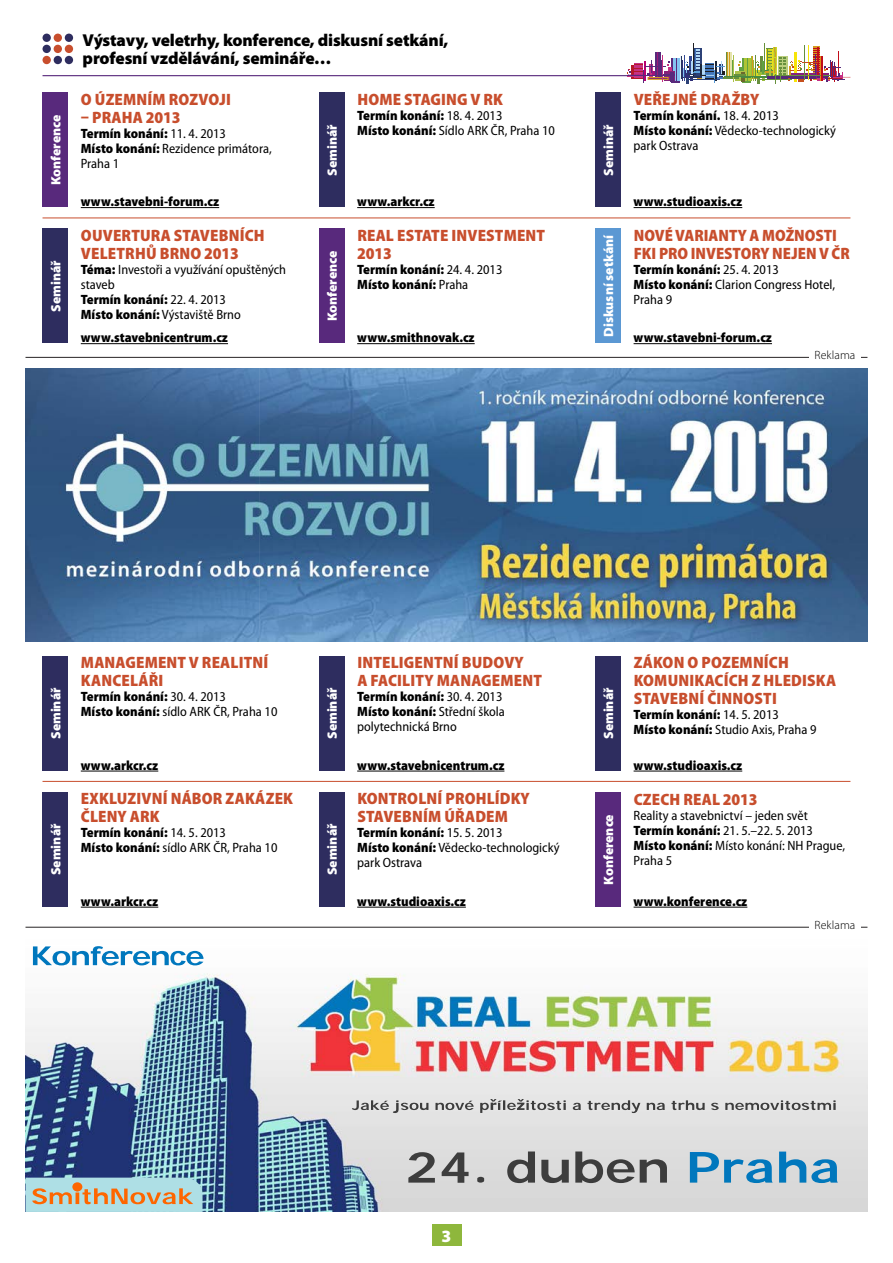
<style>
.page{position:relative;width:893px;height:1263px;background:#fff}
.page>*{position:absolute;margin:0;border:0;box-sizing:border-box;transform-origin:0 0}
.t1{font:900 17.25px/18px "Myriad Pro";letter-spacing:-.01em;color:#000}
.t2{font:900 17.25px "Myriad Pro";color:#fff}
.t3{font:900 semi-condensed 16.5px/18px "Myriad Pro";letter-spacing:.01em;color:#c84e2d}
.t4{font:semi-condensed 13.5px/15px "Myriad Pro";color:#000}
.t5{font:900 semi-condensed 13.5px "Myriad Pro";color:#000}
.t6{font:900 13.5px "Myriad Pro";color:#fff}
.t7{font:300 12px "Myriad Pro";letter-spacing:.005em;color:#000}
.s1{font-weight:400}
.s2{font-weight:900}
</style>
<div class="page">
<div style="left:432px;top:1225px;width:29px;height:21px;background:#8eb73c"></div>
<hr style="left:43px;top:75px;width:585px;height:1px;background:#58297c">
<svg style="left:627px;top:43px;width:223px;height:41px"></svg>
<hr style="left:627px;top:75px;width:36px;height:1px;background:#58297c">
<div style="left:43px;top:34px;width:8px;height:8px;background:#2e2d5f;border-radius:50%"></div>
<div style="left:54px;top:34px;width:8px;height:8px;background:#c84e2d;border-radius:50%"></div>
<div style="left:65px;top:34px;width:8px;height:8px;background:#2e2d5f;border-radius:50%"></div>
<div style="left:43px;top:45px;width:8px;height:8px;background:#2e2d5f;border-radius:50%"></div>
<div style="left:54px;top:45px;width:8px;height:8px;background:#c84e2d;border-radius:50%"></div>
<div style="left:65px;top:45px;width:8px;height:8px;background:#c84e2d;border-radius:50%"></div>
<div style="left:43px;top:56px;width:8px;height:8px;background:#c84e2d;border-radius:50%"></div>
<div style="left:54px;top:56px;width:8px;height:8px;background:#2e2d5f;border-radius:50%"></div>
<div style="left:65px;top:56px;width:8px;height:8px;background:#2e2d5f;border-radius:50%"></div>
<div style="left:43px;top:92px;width:25px;height:115px;background:#58297c"></div>
<hr style="left:81px;top:207px;width:138px;height:1px;background:#000">
<div style="left:319px;top:92px;width:25px;height:115px;background:#2e2d5f"></div>
<hr style="left:357px;top:207px;width:78px;height:1px;background:#000">
<div style="left:595px;top:92px;width:26px;height:115px;background:#2e2d5f"></div>
<hr style="left:634px;top:207px;width:108px;height:1px;background:#000">
<div style="left:43px;top:229px;width:25px;height:114px;background:#2e2d5f"></div>
<hr style="left:81px;top:343px;width:147px;height:1px;background:#000">
<div style="left:319px;top:229px;width:25px;height:114px;background:#58297c"></div>
<hr style="left:357px;top:343px;width:118px;height:1px;background:#000">
<div style="left:595px;top:229px;width:26px;height:114px;background:#5b98d3"></div>
<hr style="left:634px;top:343px;width:138px;height:1px;background:#000">
<div style="left:43px;top:656px;width:25px;height:115px;background:#2e2d5f"></div>
<hr style="left:81px;top:771px;width:77px;height:1px;background:#000">
<div style="left:319px;top:656px;width:25px;height:115px;background:#2e2d5f"></div>
<hr style="left:357px;top:771px;width:147px;height:1px;background:#000">
<div style="left:595px;top:656px;width:26px;height:115px;background:#2e2d5f"></div>
<hr style="left:634px;top:771px;width:108px;height:1px;background:#000">
<div style="left:43px;top:792px;width:25px;height:115px;background:#2e2d5f"></div>
<hr style="left:81px;top:907px;width:77px;height:1px;background:#000">
<div style="left:319px;top:792px;width:25px;height:115px;background:#2e2d5f"></div>
<hr style="left:357px;top:907px;width:109px;height:1px;background:#000">
<div style="left:595px;top:792px;width:26px;height:115px;background:#58297c"></div>
<hr style="left:634px;top:907px;width:113px;height:1px;background:#000">
<hr style="left:43px;top:781px;width:807px;height:1px;background:#c84e2d">
<hr style="left:43px;top:218px;width:807px;height:1px;background:#c84e2d">
<hr style="left:26px;top:927px;width:841px;height:1px;background:#272425">
<div style="left:809px;top:918px;width:52px;height:12px;background:#fff"></div>
<hr style="left:26px;top:357px;width:841px;height:1px;background:#272425">
<div style="left:809px;top:349px;width:52px;height:11px;background:#fff"></div>
<img style="left:26px;top:369px;width:841px;height:272px">
<img style="left:26px;top:946px;width:841px;height:266px">
<img style="left:26px;top:1177px;width:177px;height:35px">
<svg style="left:72px;top:1182px;width:10px;height:9px"></svg>
<p class="t6" style="left:47px;top:185px;width:72px;rotate:-90deg">Konference</p>
<p class="t6" style="left:47px;top:312px;width:53px;rotate:-90deg">Seminář</p>
<p class="t1" style="left:83px;top:30px;width:367px">Výstavy, veletrhy, konference, diskusní setkání, profesní vzdělávání, semináře…</p>
<p class="t3" style="left:81px;top:90px;width:152px">O ÚZEMNÍM ROZVOJI</p>
<p class="t3" style="left:81px;top:108px;width:101px">– PRAHA 2013</p>
<p class="t5" style="left:81px;top:124px;width:147px">Termín konání: <span class="s1">11. 4. 2013</span></p>
<p class="t4" style="left:81px;top:141px;width:192px"><span class="s2">Místo konání:</span> Rezidence primátora,<br>Praha 1</p>
<p class="t3" style="left:357px;top:90px;width:147px">HOME STAGING V RK</p>
<p class="t5" style="left:357px;top:106px;width:147px">Termín konání: <span class="s1">18. 4. 2013</span></p>
<p class="t4" style="left:357px;top:123px;width:199px"><span class="s2">Místo konání:</span> Sídlo ARK ČR, Praha 10</p>
<p class="t6" style="left:323px;top:176px;width:53px;rotate:-90deg">Seminář</p>
<p class="t5" style="left:81px;top:193px;width:140px">www.stavebni-forum.cz</p>
<p class="t5" style="left:357px;top:193px;width:79px">www.arkcr.cz</p>
<p class="t3" style="left:81px;top:226px;width:185px">OUVERTURA STAVEBNÍCH<br>VELETRHŮ BRNO 2013</p>
<p class="t4" style="left:81px;top:262px;width:207px"><span class="s2">Téma:</span> Investoři a využívání opuštěných staveb</p>
<p class="t5" style="left:81px;top:290px;width:147px">Termín konání: <span class="s1">22. 4. 2013</span></p>
<p class="t4" style="left:81px;top:307px;width:162px"><span class="s2">Místo konání:</span> Výstaviště Brno</p>
<p class="t6" style="left:323px;top:321px;width:72px;rotate:-90deg">Konference</p>
<p class="t3" style="left:357px;top:226px;width:190px">REAL ESTATE INVESTMENT<br>2013</p>
<p class="t5" style="left:357px;top:260px;width:147px">Termín konání: <span class="s1">24. 4. 2013</span></p>
<p class="t5" style="left:357px;top:275px;width:113px">Místo konání: <span class="s1">Praha</span></p>
<p class="t5" style="left:81px;top:329px;width:149px">www.stavebnicentrum.cz</p>
<p class="t5" style="left:357px;top:329px;width:119px">www.smithnovak.cz</p>
<p class="t6" style="left:600px;top:176px;width:53px;rotate:-90deg">Seminář</p>
<p class="t6" style="left:600px;top:337px;width:104px;rotate:-90deg">Diskusní setkání</p>
<p class="t3" style="left:634px;top:90px;width:127px">VEŘEJNÉ DRAŽBY</p>
<p class="t5" style="left:634px;top:106px;width:147px">Termín konání. <span class="s1">18. 4. 2013</span></p>
<p class="t4" style="left:634px;top:123px;width:204px"><span class="s2">Místo konání:</span> Vědecko-technologický park Ostrava</p>
<p class="t5" style="left:634px;top:193px;width:110px">www.studioaxis.cz</p>
<p class="t3" style="left:634px;top:226px;width:217px">NOVÉ VARIANTY A MOŽNOSTI<br>FKI PRO INVESTORY NEJEN V ČR</p>
<p class="t5" style="left:634px;top:260px;width:147px">Termín konání: <span class="s1">25. 4. 2013</span></p>
<p class="t4" style="left:634px;top:277px;width:203px"><span class="s2">Místo konání:</span> Clarion Congress Hotel,<br>Praha 9</p>
<p class="t5" style="left:634px;top:329px;width:140px">www.stavebni-forum.cz</p>
<p class="t7" style="left:814px;top:348px;width:42px">Reklama</p>
<p class="t6" style="left:47px;top:739px;width:53px;rotate:-90deg">Seminář</p>
<p class="t6" style="left:47px;top:875px;width:53px;rotate:-90deg">Seminář</p>
<p class="t3" style="left:81px;top:653px;width:189px">MANAGEMENT V REALITNÍ<br>KANCELÁŘI</p>
<p class="t5" style="left:81px;top:688px;width:147px">Termín konání: <span class="s1">30. 4. 2013</span></p>
<p class="t4" style="left:81px;top:704px;width:198px"><span class="s2">Místo konání:</span> sídlo ARK ČR, Praha 10</p>
<p class="t5" style="left:81px;top:756px;width:79px">www.arkcr.cz</p>
<p class="t3" style="left:81px;top:789px;width:214px">EXKLUZIVNÍ NÁBOR ZAKÁZEK<br>ČLENY ARK</p>
<p class="t5" style="left:81px;top:824px;width:147px">Termín konání: <span class="s1">14. 5. 2013</span></p>
<p class="t4" style="left:81px;top:840px;width:198px"><span class="s2">Místo konání:</span> sídlo ARK ČR, Praha 10</p>
<p class="t5" style="left:81px;top:892px;width:79px">www.arkcr.cz</p>
<p class="t6" style="left:323px;top:739px;width:53px;rotate:-90deg">Seminář</p>
<p class="t6" style="left:323px;top:875px;width:53px;rotate:-90deg">Seminář</p>
<p class="t3" style="left:357px;top:653px;width:186px">INTELIGENTNÍ BUDOVY<br>A FACILITY MANAGEMENT</p>
<p class="t5" style="left:357px;top:688px;width:147px">Termín konání: <span class="s1">30. 4. 2013</span></p>
<p class="t4" style="left:357px;top:704px;width:149px"><span class="s2">Místo konání:</span> Střední škola polytechnická Brno</p>
<p class="t5" style="left:357px;top:756px;width:149px">www.stavebnicentrum.cz</p>
<p class="t3" style="left:357px;top:789px;width:174px">KONTROLNÍ PROHLÍDKY<br>STAVEBNÍM ÚŘADEM</p>
<p class="t5" style="left:357px;top:824px;width:147px">Termín konání: <span class="s1">15. 5. 2013</span></p>
<p class="t4" style="left:357px;top:840px;width:204px"><span class="s2">Místo konání:</span> Vědecko-technologický park Ostrava</p>
<p class="t5" style="left:357px;top:892px;width:110px">www.studioaxis.cz</p>
<p class="t6" style="left:600px;top:739px;width:53px;rotate:-90deg">Seminář</p>
<p class="t6" style="left:600px;top:885px;width:72px;rotate:-90deg">Konference</p>
<p class="t3" style="left:634px;top:653px;width:204px">ZÁKON O POZEMNÍCH<br>KOMUNIKACÍCH Z HLEDISKA<br>STAVEBNÍ ČINNOSTI</p>
<p class="t5" style="left:634px;top:706px;width:147px">Termín konání: <span class="s1">14. 5. 2013</span></p>
<p class="t4" style="left:634px;top:722px;width:184px"><span class="s2">Místo konání:</span> Studio Axis, Praha 9</p>
<p class="t5" style="left:634px;top:756px;width:110px">www.studioaxis.cz</p>
<p class="t3" style="left:634px;top:790px;width:125px">CZECH REAL 2013</p>
<p class="t4" style="left:634px;top:807px;width:176px">Reality a stavebnictví – jeden svět</p>
<p class="t4" style="left:634px;top:822px;width:181px"><span class="s2">Termín konání:</span> 21. 5.–22. 5. 2013</p>
<p class="t4" style="left:634px;top:837px;width:213px"><span class="s2">Místo konání:</span> Místo konání: NH Prague,<br>Praha 5</p>
<p class="t5" style="left:634px;top:892px;width:115px">www.konference.cz</p>
<p class="t7" style="left:814px;top:918px;width:42px">Reklama</p>
<p class="t2" style="left:442px;top:1224px;width:11px">3</p>
</div>
